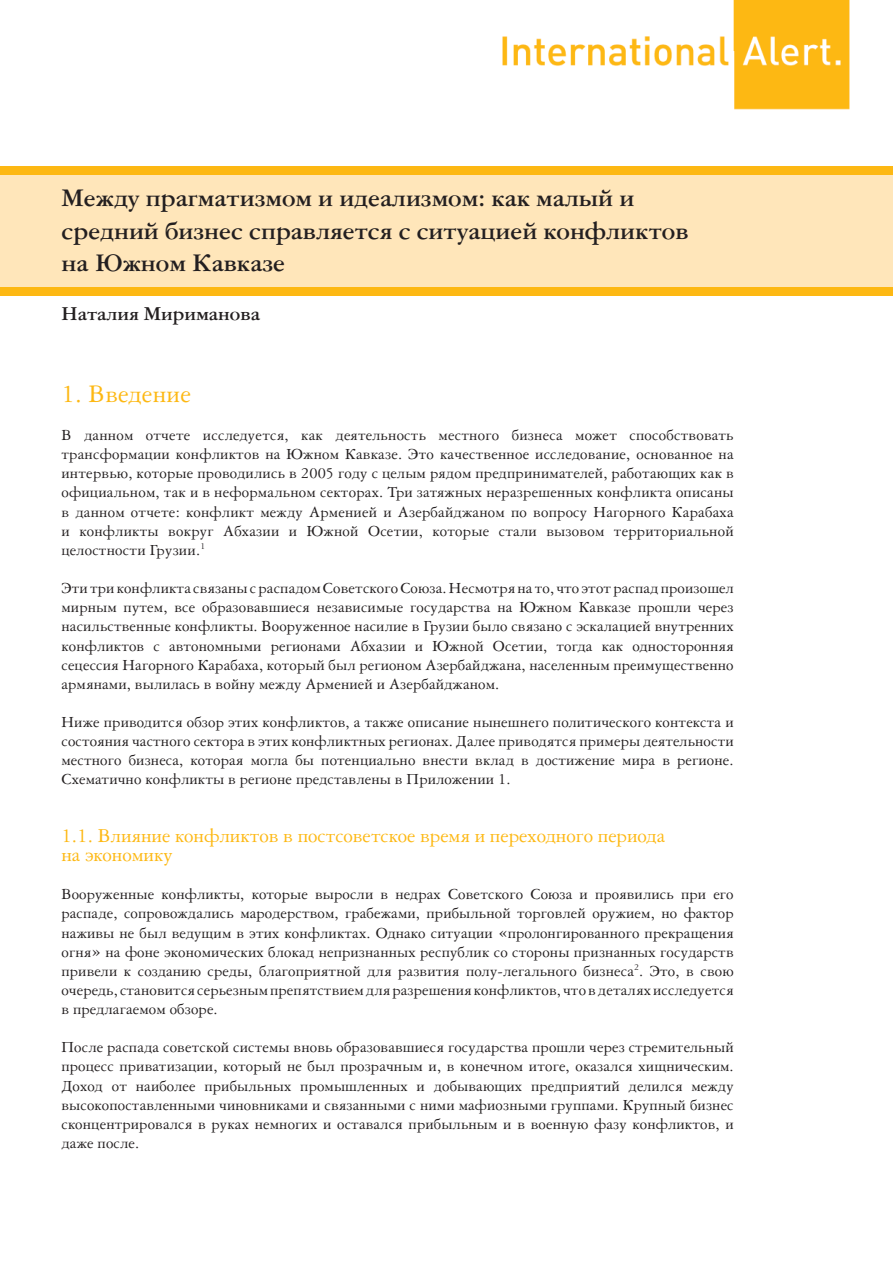
<style>
.page{position:relative;width:893px;height:1263px;background:#fff}
.page>*{position:absolute;margin:0;border:0;box-sizing:border-box;transform-origin:0 0}
.t1{font:700 27px/32.4px "Garamond DT Cyrillic";color:#231f20}
.t2{font:27px "Garamond DT Cyrillic";letter-spacing:.01em;color:#fdb813}
.t3{font:21px/19.2px "Garamond DT Cyrillic";color:#fdb813}
.t4{font:700 21px "Garamond DT Cyrillic";color:#231f20}
.t5{font:16.5px/19.2px "Garamond DT Cyrillic";letter-spacing:.01em;color:#231f20;text-align:justify}
.s1{font-size:21px}
</style>
<div class="page">
<img style="left:502px;top:0;width:348px;height:110px">
<hr style="left:733px;top:0;width:2px;height:51px;background:#fdb813">
<div style="left:0;top:174px;width:892px;height:114px;background:#ffe6ba"></div>
<div style="left:0;top:166px;width:892px;height:8px;background:#fdb813"></div>
<div style="left:0;top:287px;width:892px;height:9px;background:#fdb813"></div>
<h1 class="t1" style="left:61px;top:185px;width:628px">Между прагматизмом и идеализмом: как малый и средний бизнес справляется с ситуацией конфликтов на Южном Кавказе</h1>
<p class="t4" style="left:61px;top:307px;width:200px">Наталия Мириманова</p>
<h1 class="t2" style="left:61px;top:385px;width:131px">1. Введение</h1>
<p class="t5" style="left:61px;top:427px;width:673px">В данном отчете исследуется, как деятельность местного бизнеса может способствовать трансформации конфликтов на Южном Кавказе. Это качественное исследование, основанное на интервью, которые проводились в 2005 году с целым рядом предпринимателей, работающих как в официальном, так и в неформальном секторах. Три затяжных неразрешенных конфликта описаны в данном отчете: конфликт между Арменией и Азербайджаном по вопросу Нагорного Карабаха и конфликты вокруг Абхазии и Южной Осетии, которые стали вызовом территориальной целостности Грузии.<sup>1</sup></p>
<p class="t5" style="left:61px;top:580px;width:673px">Эти три конфликта связаны с распадом Советского Союза. Несмотря на то, что этот распад произошел мирным путем, все образовавшиеся независимые государства на Южном Кавказе прошли через насильственные конфликты. Вооруженное насилие в Грузии было связано с эскалацией внутренних конфликтов с автономными регионами Абхазии и Южной Осетии, тогда как односторонняя сецессия Нагорного Карабаха, который был регионом Азербайджана, населенным преимущественно армянами, вылилась в войну между Арменией и Азербайджаном.</p>
<p class="t5" style="left:61px;top:714px;width:673px">Ниже приводится обзор этих конфликтов, а также описание нынешнего политического контекста и состояния частного сектора в этих конфликтных регионах. Далее приводятся примеры деятельности местного бизнеса, которая могла бы потенциально внести вклад в достижение мира в регионе.<br>Схематично конфликты в регионе представлены в Приложении 1.</p>
<p class="t3" style="left:61px;top:828px;width:605px">1.1. Влияние конфликтов в постсоветское время и переходного периода на экономику</p>
<p class="t5" style="left:61px;top:886px;width:673px">Вооруженные конфликты, которые выросли в недрах Советского Союза и проявились при его распаде, сопровождались мародерством, грабежами, прибыльной торговлей оружием, но фактор наживы не был ведущим в этих конфликтах. Однако ситуации <span class="s1">«</span>пролонгированного прекращения огня<span class="s1">»</span> на фоне экономических блокад непризнанных республик со стороны признанных государств привели к созданию среды, благоприятной для развития полу-легального бизнеса<sup>2</sup>. Это, в свою очередь, становится серьезным препятствием для разрешения конфликтов, что в деталях исследуется в предлагаемом обзоре.</p>
<p class="t5" style="left:61px;top:1039px;width:673px">После распада советской системы вновь образовавшиеся государства прошли через стремительный процесс приватизации, который не был прозрачным и, в конечном итоге, оказался хищническим.<br>Доход от наиболее прибыльных промышленных и добывающих предприятий делился между высокопоставленными чиновниками и связанными с ними мафиозными группами. Крупный бизнес сконцентрировался в руках немногих и оставался прибыльным и в военную фазу конфликтов, и даже после.</p>
</div>
